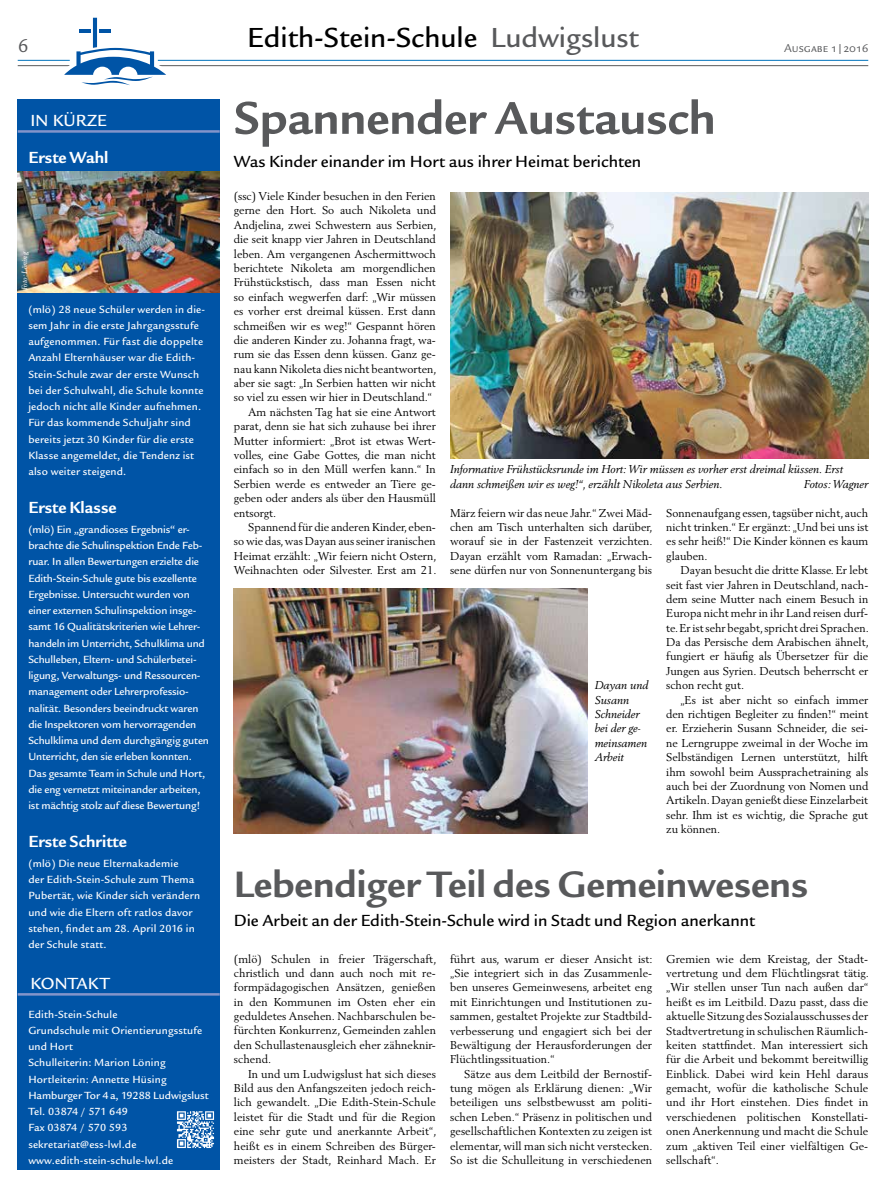
<style>
.page{position:relative;width:886px;height:1188px;background:#fff}
.page>*{position:absolute;margin:0;border:0;box-sizing:border-box;transform-origin:0 0}
.t1{font:700 50px "Legacy Sans ITC Std";color:#58595b}
.t2{font:700 40px "Legacy Sans ITC Std";color:#58595b}
.t3{font:500 30px "Legacy Sans ITC Std";color:#000}
.t4{font:20px "Legacy Sans ITC Std";color:#58595b}
.t5{font:500 17.5px "Legacy Sans ITC Std";color:#000}
.t6{font:700 17.5px "Legacy Sans ITC Std";color:#fff}
.t7{font:500 17.5px "Legacy Sans ITC Std";letter-spacing:.01em;color:#fff}
.t8{font:12.5px "Legacy Sans ITC Std";color:#58595b}
.t9{font:11.25px/14.4px "Berling LT Std";color:#000;text-align:justify}
.t10{font:500 11.25px/16.2px "Legacy Sans ITC Std";letter-spacing:.01em;color:#fff}
.t11{font:500 11.25px/16.2px "Legacy Sans ITC Std";letter-spacing:-.01em;color:#fff}
.t12{font:italic 11.25px/14.4px "Berling LT Std";color:#000}
.t13{font:italic 7.5px "Berling LT Std";color:#fff}
.s1{color:#58595b}
</style>
<div class="page">
<hr style="left:18px;top:60px;width:850px;height:1px;background:#0072bc">
<hr style="left:18px;top:65px;width:850px;height:1px;background:#58595b">
<svg style="left:51px;top:18px;width:130px;height:67px"></svg>
<div style="left:18px;top:99px;width:202px;height:1070px;background:#0054a6"></div>
<hr style="left:18px;top:130px;width:202px;height:3px;background:#8394ca">
<hr style="left:18px;top:992px;width:202px;height:3px;background:#8394ca">
<img style="left:176px;top:1111px;width:39px;height:38px">
<img style="left:450px;top:193px;width:418px;height:266px">
<img style="left:234px;top:588px;width:353px;height:244px">
<img style="left:18px;top:171px;width:202px;height:121px">
<h3 class="t4" style="left:18px;top:34px;width:12px">6</h3>
<h3 class="t7" style="left:30px;top:110px;width:78px">IN KÜRZE</h3>
<h3 class="t6" style="left:28px;top:147px;width:82px">Erste Wahl</h3>
<p class="t13" style="left:20px;top:290px;width:40px;rotate:-90deg">Foto: Löning</p>
<p class="t10" style="left:28px;top:301px;width:178px">(mlö) 28 neue Schüler werden in die&shy;sem Jahr in die erste Jahrgangsstufe aufgenommen. Für fast die doppelte Anzahl Elternhäuser war die Edith-Stein-Schule zwar der erste Wunsch bei der Schulwahl, die Schule konnte jedoch nicht alle Kinder aufnehmen.<br>Für das kommende Schuljahr sind bereits jetzt 30 Kinder für die erste Klasse angemeldet, die Tendenz ist also weiter steigend.</p>
<h3 class="t6" style="left:28px;top:497px;width:90px">Erste Klasse</h3>
<p class="t11" style="left:28px;top:521px;width:182px">(mlö) Ein „grandioses Ergebnis“ er&shy;brachte die Schulinspektion Ende Feb&shy;ruar. In allen Bewertungen erzielte die Edith-Stein-Schule gute bis exzellente Ergebnisse. Untersucht wurden von einer externen Schulinspektion insge&shy;samt 16 Qualitätskriterien wie Lehrer&shy;handeln im Unterricht, Schulklima und Schulleben, Eltern- und Schülerbetei&shy;ligung, Verwaltungs- und Ressourcen&shy;management oder Lehrerprofessio&shy;nalität. Besonders beeindruckt waren die Inspektoren vom hervorragenden Schulklima und dem durchgängig guten Unterricht, den sie erleben konnten.<br>Das gesamte Team in Schule und Hort, die eng vernetzt miteinander arbeiten, ist mächtig stolz auf diese Bewertung!</p>
<h3 class="t6" style="left:28px;top:831px;width:100px">Erste Schritte</h3>
<p class="t10" style="left:28px;top:854px;width:173px">(mlö) Die neue Elternakademie<br>der Edith-Stein-Schule zum Thema<br>Pubertät, wie Kinder sich verändern und wie die Eltern oft ratlos davor stehen, findet am 28. April 2016 in der Schule statt.</p>
<h3 class="t7" style="left:30px;top:972px;width:81px">KONTAKT</h3>
<p class="t10" style="left:28px;top:1005px;width:182px">Edith-Stein-Schule<br>Grundschule mit Orientierungsstufe und Hort<br>Schulleiterin: Marion Löning<br>Hortleiterin: Annette Hüsing<br>Hamburger Tor 4 a, 19288 Ludwigslust<br>Tel. 03874 / 571 649<br>Fax 03874 / 570 593 sekretariat@ess-lwl.de www.edith-stein-schule-lwl.de</p>
<h3 class="t3" style="left:247px;top:21px;width:393px">Edith-Stein-Schule <span class="s1">Ludwigslust</span></h3>
<h1 class="t1" style="left:234px;top:89px;width:483px">Spannender Austausch</h1>
<h3 class="t5" style="left:234px;top:151px;width:409px">Was Kinder einander im Hort aus ihrer Heimat berichten</h3>
<p class="t8" style="left:784px;top:41px;width:85px">Ausgabe 1|2016</p>
<p class="t9" style="left:234px;top:189px;width:203px">(ssc) Viele Kinder besuchen in den Ferien</p>
<p class="t9" style="left:234px;top:203px;width:203px">gerne den Hort. So auch Nikoleta und</p>
<p class="t9" style="left:234px;top:217px;width:204px">Andjelina, zwei Schwestern aus Serbien,</p>
<p class="t9" style="left:234px;top:232px;width:203px">die seit knapp vier Jahren in Deutschland</p>
<p class="t9" style="left:234px;top:246px;width:203px">leben. Am vergangenen Aschermittwoch</p>
<p class="t9" style="left:234px;top:260px;width:203px">berichtete Nikoleta am morgendlichen</p>
<p class="t9" style="left:234px;top:275px;width:203px">Frühstückstisch, dass man Essen nicht</p>
<p class="t9" style="left:234px;top:289px;width:203px">so einfach wegwerfen darf: „Wir müssen</p>
<p class="t9" style="left:234px;top:304px;width:203px">es vorher erst dreimal küssen. Erst dann</p>
<p class="t9" style="left:234px;top:318px;width:203px">schmeißen wir es weg!“ Gespannt hören</p>
<p class="t9" style="left:234px;top:332px;width:203px">die anderen Kinder zu. Johanna fragt, wa-</p>
<p class="t9" style="left:234px;top:347px;width:203px">rum sie das Essen denn küssen. Ganz ge-</p>
<p class="t9" style="left:234px;top:361px;width:204px">nau kann Nikoleta dies nicht beantworten,</p>
<p class="t9" style="left:234px;top:375px;width:203px">aber sie sagt: „In Serbien hatten wir nicht</p>
<p class="t9" style="left:234px;top:390px;width:200px">so viel zu essen wir hier in Deutschland.“</p>
<p class="t9" style="left:248px;top:404px;width:189px">Am nächsten Tag hat sie eine Antwort</p>
<p class="t9" style="left:234px;top:419px;width:203px">parat, denn sie hat sich zuhause bei ihrer</p>
<p class="t9" style="left:234px;top:433px;width:203px">Mutter informiert: „Brot ist etwas Wert-</p>
<p class="t9" style="left:234px;top:447px;width:203px">volles, eine Gabe Gottes, die man nicht</p>
<p class="t9" style="left:234px;top:462px;width:203px">einfach so in den Müll werfen kann.“ In</p>
<p class="t9" style="left:234px;top:476px;width:203px">Serbien werde es entweder an Tiere ge-</p>
<p class="t9" style="left:234px;top:490px;width:203px">geben oder anders als über den Hausmüll</p>
<p class="t9" style="left:234px;top:505px;width:44px">entsorgt.</p>
<p class="t9" style="left:248px;top:519px;width:189px">Spannend für die anderen Kinder, eben-</p>
<p class="t9" style="left:234px;top:534px;width:203px">so wie das, was Dayan aus seiner iranischen</p>
<p class="t9" style="left:234px;top:548px;width:204px">Heimat erzählt: „Wir feiern nicht Ostern,</p>
<p class="t9" style="left:234px;top:562px;width:204px">Weihnachten oder Silvester. Erst am 21.</p>
<p class="t12" style="left:450px;top:462px;width:394px">Informative Frühstücksrunde im Hort: Wir müssen es vorher erst dreimal küssen. Erst dann schmeißen wir es weg!“, erzählt Nikoleta aus Serbien.</p>
<p class="t12" style="left:804px;top:476px;width:66px">Fotos: Wagner</p>
<p class="t9" style="left:450px;top:505px;width:204px">März feiern wir das neue Jahr.“ Zwei Mäd&shy;chen am Tisch unterhalten sich darüber, worauf sie in der Fastenzeit verzichten.<br>Dayan erzählt vom Ramadan: „Erwach&shy;sene dürfen nur von Sonnenuntergang bis</p>
<p class="t9" style="left:666px;top:505px;width:203px">Sonnenaufgang essen, tagsüber nicht, auch nicht trinken.“ Er ergänzt: „Und bei uns ist es sehr heiß!“ Die Kinder können es kaum glauben.</p>
<p class="t9" style="left:666px;top:562px;width:204px;text-indent:14px">Dayan besucht die dritte Klasse. Er lebt seit fast vier Jahren in Deutschland, nach&shy;dem seine Mutter nach einem Besuch in Europa nicht mehr in ihr Land reisen durf&shy;te. Er ist sehr begabt, spricht drei Sprachen.<br>Da das Persische dem Arabischen ähnelt, fungiert er häufig als Übersetzer für die Jungen aus Syrien. Deutsch beherrscht er schon recht gut.</p>
<p class="t9" style="left:666px;top:692px;width:203px;text-indent:14px">„Es ist aber nicht so einfach immer den richtigen Begleiter zu finden!“ meint er. Erzieherin Susann Schneider, die sei&shy;ne Lerngruppe zweimal in der Woche im Selbständigen Lernen unterstützt, hilft ihm sowohl beim Aussprachetraining als auch bei der Zuordnung von Nomen und Artikeln. Dayan genießt diese Einzelarbeit sehr. Ihm ist es wichtig, die Sprache gut zu können.</p>
<p class="t12" style="left:595px;top:677px;width:55px">Dayan und<br>Susann<br>Schneider bei der ge&shy;meinsamen<br>Arbeit</p>
<h2 class="t2" style="left:234px;top:860px;width:576px">Lebendiger Teil des Gemeinwesens</h2>
<h3 class="t5" style="left:234px;top:910px;width:523px">Die Arbeit an der Edith-Stein-Schule wird in Stadt und Region anerkannt</h3>
<p class="t9" style="left:234px;top:950px;width:204px">(mlö) Schulen in freier Trägerschaft, christlich und dann auch noch mit re&shy;formpädagogischen Ansätzen, genießen in den Kommunen im Osten eher ein geduldetes Ansehen. Nachbarschulen be&shy;fürchten Konkurrenz, Gemeinden zahlen den Schullastenausgleich eher zähneknir&shy;schend.</p>
<p class="t9" style="left:234px;top:1065px;width:204px;text-indent:14px">In und um Ludwigslust hat sich dieses Bild aus den Anfangszeiten jedoch reich&shy;lich gewandelt. „Die Edith-Stein-Schule leistet für die Stadt und für die Region eine sehr gute und anerkannte Arbeit“, heißt es in einem Schreiben des Bürger&shy;meisters der Stadt, Reinhard Mach. Er</p>
<p class="t9" style="left:450px;top:950px;width:204px">führt aus, warum er dieser Ansicht ist: „Sie integriert sich in das Zusammenle&shy;ben unseres Gemeinwesens, arbeitet eng mit Einrichtungen und Institutionen zu&shy;sammen, gestaltet Projekte zur Stadtbild&shy;verbesserung und engagiert sich bei der Bewältigung der Herausforderungen der Flüchtlingssituation.“</p>
<p class="t9" style="left:450px;top:1066px;width:204px;text-indent:14px">Sätze aus dem Leitbild der Bernostif&shy;tung mögen als Erklärung dienen: „Wir beteiligen uns selbstbewusst am politi&shy;schen Leben.“ Präsenz in politischen und gesellschaftlichen Kontexten zu zeigen ist elementar, will man sich nicht verstecken.<br>So ist die Schulleitung in verschiedenen</p>
<p class="t9" style="left:666px;top:951px;width:204px">Gremien wie dem Kreistag, der Stadt&shy;vertretung und dem Flüchtlingsrat tätig. „Wir stellen unser Tun nach außen dar“ heißt es im Leitbild. Dazu passt, dass die aktuelle Sitzung des Sozialausschusses der Stadtvertretung in schulischen Räumlich&shy;keiten stattfindet. Man interessiert sich für die Arbeit und bekommt bereitwillig Einblick. Dabei wird kein Hehl daraus gemacht, wofür die katholische Schule und ihr Hort einstehen. Dies findet in verschiedenen politischen Konstellati&shy;onen Anerkennung und macht die Schule zum „aktiven Teil einer vielfältigen Ge&shy;sellschaft“.</p>
</div>
